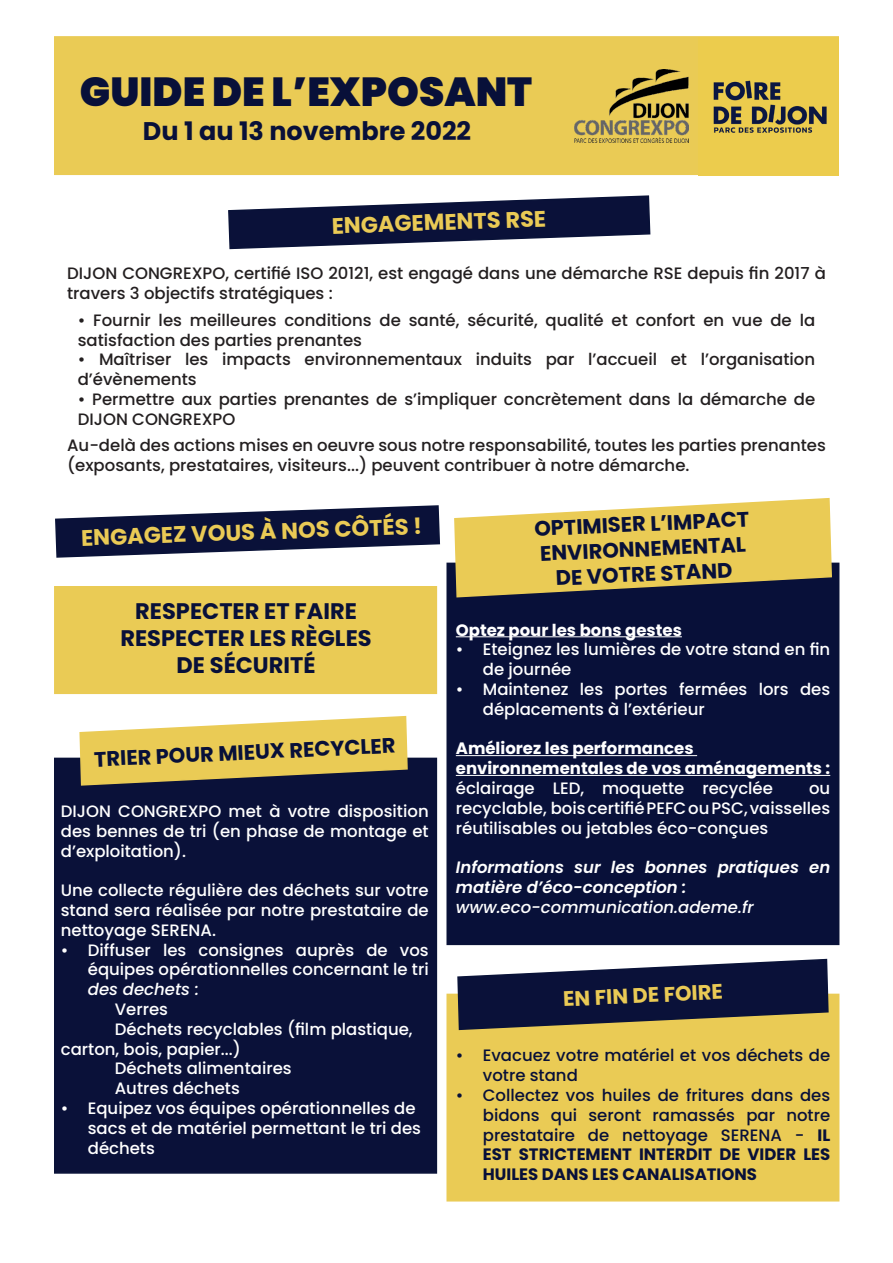
<style>
.page{position:relative;width:893px;height:1263px;background:#fff}
.page>*{position:absolute;margin:0;border:0;box-sizing:border-box;transform-origin:0 0}
.t1{font:900 40.5px "Poppins";color:#081039}
.t2{font:700 25.5px "Poppins";color:#081039}
.t3{font:700 22.5px "Poppins";color:#081039}
.t4{font:700 22.5px "Poppins";color:#eaca55}
.t5{font:700 21px/25.2px "Poppins";color:#081039}
.t6{font:700 21px "Poppins";color:#eaca55}
.t7{font:500 16.5px/19.8px "Poppins";color:#fff}
.t8{font:500 16.5px/19.8px "Poppins";color:#231f20}
.t9{font:500 16.5px/19.8px "Poppins";color:#081039}
.t10{font:700 16.5px/19.8px "Poppins";color:#fff}
.t11{font:italic 600 16.5px/19.8px "Poppins";color:#fff}
.t12{font:italic 500 16.5px "Poppins";color:#fff}
.s1{font-style:italic}
.s2{font-weight:700}
</style>
<div class="page">
<div style="left:54px;top:36px;width:785px;height:139px;background:#eacb55;border:2px solid #eacb55"></div>
<div style="left:54px;top:586px;width:383px;height:108px;background:#eacb55"></div>
<div style="left:446px;top:994px;width:393px;height:207px;background:#eacb55"></div>
<div style="left:446px;top:563px;width:393px;height:382px;background:#081039;border:2px solid #091238"></div>
<div style="left:54px;top:758px;width:383px;height:416px;background:#0a1139;border:2px solid #091238"></div>
<img style="left:698px;top:37px;width:141px;height:138px">
<hr style="left:456px;top:636px;width:226px;height:1px;background:#fff">
<hr style="left:456px;top:755px;width:241px;height:1px;background:#fff">
<hr style="left:456px;top:775px;width:374px;height:1px;background:#fff">
<svg style="left:228px;top:195px;width:423px;height:55px"></svg>
<svg style="left:55px;top:505px;width:385px;height:53px"></svg>
<svg style="left:453px;top:498px;width:380px;height:100px"></svg>
<svg style="left:456px;top:958px;width:373px;height:73px"></svg>
<svg style="left:79px;top:715px;width:330px;height:71px"></svg>
<img style="left:574px;top:69px;width:115px;height:74px">
<p class="t1" style="left:80px;top:68px;width:454px">GUIDE DE L’EXPOSANT</p>
<p class="t2" style="left:143px;top:116px;width:330px">Du 1 au 13 novembre 2022</p>
<p class="t4" style="left:331px;top:213px;width:216px;rotate:-2deg">ENGAGEMENTS RSE</p>
<p class="t8" style="left:67px;top:264px;width:760px">DIJON CONGREXPO, certifié ISO 20121, est engagé dans une démarche RSE depuis fin 2017 à travers 3 objectifs stratégiques :</p>
<p class="t8" style="left:78px;top:310px;width:739px">• Fournir les meilleures conditions de santé, sécurité, qualité et confort en vue de la satisfaction des parties prenantes</p>
<p class="t8" style="left:78px;top:350px;width:739px">• Maîtriser les impacts environnementaux induits par l’accueil et l’organisation d’évènements</p>
<p class="t8" style="left:78px;top:389px;width:739px">• Permettre aux parties prenantes de s’impliquer concrètement dans la démarche de<br>DIJON CONGREXPO</p>
<p class="t8" style="left:67px;top:435px;width:760px">Au-delà des actions mises en oeuvre sous notre responsabilité, toutes les parties prenantes (exposants, prestataires, visiteurs...) peuvent contribuer à notre démarche.</p>
<p class="t4" style="left:81px;top:525px;width:343px;rotate:-2deg">ENGAGEZ VOUS À NOS CÔTÉS !</p>
<p class="t3" style="left:135px;top:598px;width:223px">RESPECTER ET FAIRE</p>
<p class="t3" style="left:120px;top:625px;width:253px">RESPECTER LES RÈGLES</p>
<p class="t3" style="left:177px;top:652px;width:141px">DE SÉCURITÉ</p>
<p class="t5" style="left:93px;top:748px;width:303px;rotate:-3deg">TRIER POUR MIEUX RECYCLER</p>
<p class="t7" style="left:61px;top:801px;width:369px;text-align:justify">DIJON CONGREXPO met à votre disposition des bennes de tri (en phase de montage et d’exploitation).</p>
<p class="t7" style="left:61px;top:881px;width:369px;text-align:justify">Une collecte régulière des déchets sur votre stand sera réalisée par notre prestataire de nettoyage SERENA.</p>
<p class="t7" style="left:88px;top:940px;width:342px;text-align:justify;text-indent:-27px">• Diffuser les consignes auprès de vos équipes opérationnelles concernant le tri <span class="s1">des dechets :</span></p>
<p class="t7" style="left:115px;top:999px;width:55px">Verres</p>
<p class="t7" style="left:61px;top:1019px;width:353px;text-indent:54px">Déchets recyclables (film plastique, carton, bois, papier...)</p>
<p class="t7" style="left:115px;top:1059px;width:178px">Déchets alimentaires</p>
<p class="t7" style="left:115px;top:1079px;width:127px">Autres déchets</p>
<p class="t7" style="left:88px;top:1098px;width:335px;text-indent:-27px">• Equipez vos équipes opérationnelles de sacs et de matériel permettant le tri des déchets</p>
<p class="t5" style="left:534px;top:517px;width:217px;rotate:-3deg">OPTIMISER L’IMPACT<br>ENVIRONNEMENTAL</p>
<p class="t5" style="left:555px;top:566px;width:178px;rotate:-3deg">DE VOTRE STAND</p>
<p class="t10" style="left:456px;top:620px;width:228px">Optez pour les bons gestes</p>
<p class="t7" style="left:483px;top:640px;width:349px;text-indent:-27px">• Eteignez les lumières de votre stand en fin de journée</p>
<p class="t7" style="left:483px;top:679px;width:349px;text-indent:-27px">• Maintenez les portes fermées lors des déplacements à l’extérieur</p>
<p class="t10" style="left:456px;top:739px;width:376px">Améliorez les performances environnementales de vos aménagements :</p>
<p class="t7" style="left:456px;top:778px;width:319px">éclairage LED, moquette recyclée</p>
<p class="t7" style="left:456px;top:778px;width:376px;text-align:justify;text-indent:353px">ou recyclable, bois certifié PEFC ou PSC, vaisselles réutilisables ou jetables éco-conçues</p>
<p class="t11" style="left:456px;top:857px;width:376px">Informations sur les bonnes pratiques en matière d’éco-conception :</p>
<p class="t12" style="left:456px;top:897px;width:300px">www.eco-communication.ademe.fr</p>
<p class="t6" style="left:562px;top:987px;width:161px;rotate:-3deg">EN FIN DE FOIRE</p>
<p class="t9" style="left:483px;top:1046px;width:349px;text-indent:-27px">• Evacuez votre matériel et vos déchets de votre stand</p>
<p class="t9" style="left:483px;top:1085px;width:349px;text-align:justify;text-indent:-27px">• Collectez vos huiles de fritures dans des bidons qui seront ramassés par notre prestataire de nettoyage SERENA - <span class="s2">IL EST STRICTEMENT INTERDIT DE VIDER LES HUILES DANS LES CANALISATIONS</span></p>
</div>
